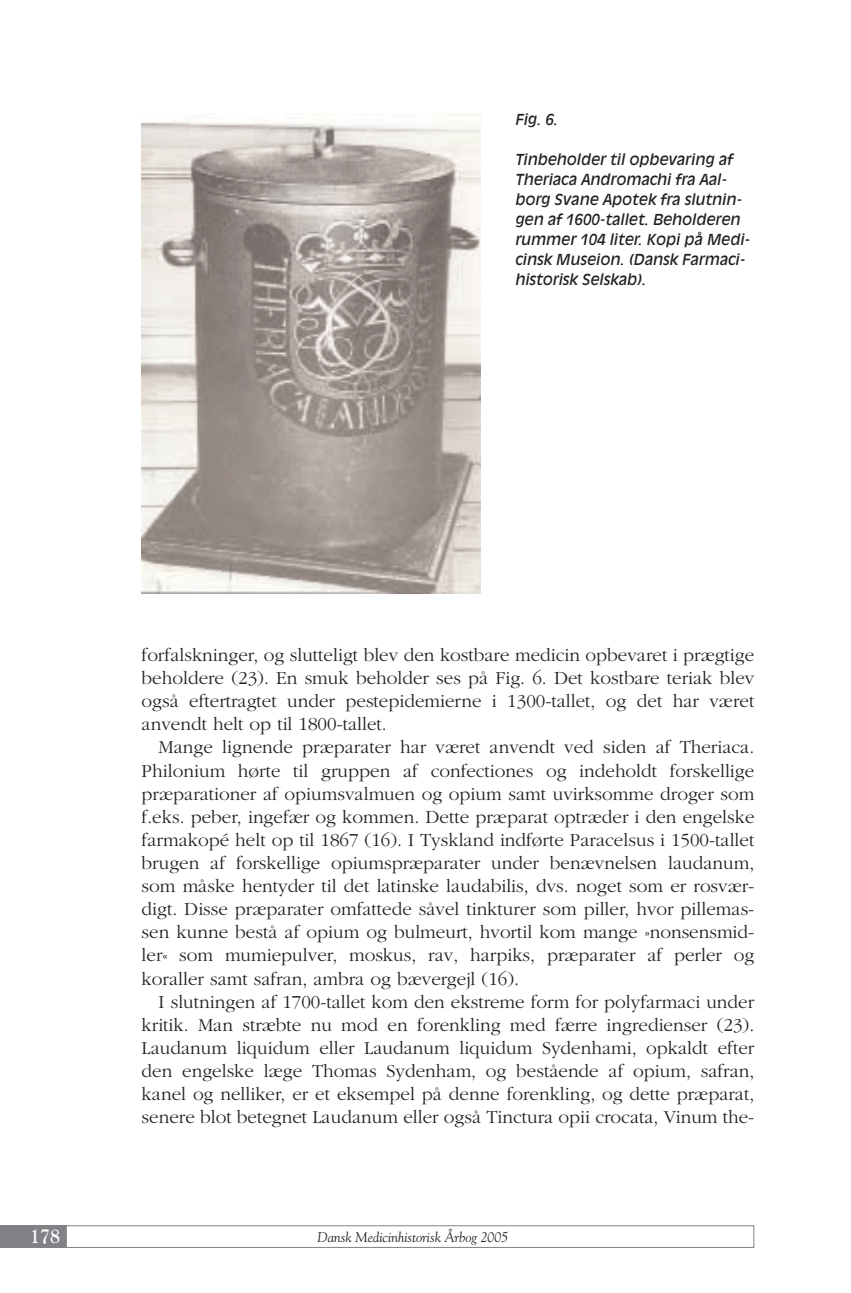
<style>
.page{position:relative;width:851px;height:1293px;background:#fff}
.page>*{position:absolute;margin:0;border:0;box-sizing:border-box;transform-origin:0 0}
.t1{font:700 20px "Goudy";color:#fff;scale:.9 1}
.t2{font:300 19px/23.2px "Garamond";color:#231f20;text-align:justify}
.t3{font:italic 15px/20px "Antique Olive";color:#231f20}
.t4{font:italic 14px "Goudy";color:#231f20}
</style>
<div class="page">
<div style="left:0;top:1225px;width:66px;height:23px;background:#808285"></div>
<div style="left:66px;top:1225px;width:688px;height:23px;border:1px solid #808285"></div>
<img style="left:142px;top:114px;width:338px;height:479px">
<p class="t3" style="left:515px;top:110px;width:44px">Fig. 6.</p>
<p class="t3" style="left:515px;top:150px;width:236px">Tinbeholder til opbevaring af<br>Theriaca Andromachi fra Aal&shy;borg Svane Apotek fra slutnin&shy;gen af 1600-tallet. Beholderen rummer 104 liter. Kopi på Medi&shy;cinsk Museion. (Dansk Farmaci&shy;historisk Selskab).</p>
<p class="t2" style="left:142px;top:645px;width:614px">forfalskninger, og slutteligt blev den kostbare medicin opbevaret i prægtige beholdere (23). En smuk beholder ses på Fig. 6. Det kostbare teriak blev også eftertragtet under pestepidemierne i 1300-tallet, og det har været anvendt helt op til 1800-tallet.</p>
<p class="t2" style="left:142px;top:737px;width:614px;text-indent:17px">Mange lignende præparater har været anvendt ved siden af Theriaca.<br>Philonium hørte til gruppen af confectiones og indeholdt forskellige præparationer af opiumsvalmuen og opium samt uvirksomme droger som f.eks. peber, ingefær og kommen. Dette præparat optræder i den engelske farmakopé helt op til 1867 (16). I Tyskland indførte Paracelsus i 1500-tallet brugen af forskellige opiumspræparater under benævnelsen laudanum, som måske hentyder til det latinske laudabilis, dvs. noget som er rosvær&shy;digt. Disse præparater omfattede såvel tinkturer som piller, hvor pillemas&shy;sen kunne bestå af opium og bulmeurt, hvortil kom mange »nonsensmid&shy;ler« som mumiepulver, moskus, rav, harpiks, præparater af perler og koraller samt safran, ambra og bævergejl (16).</p>
<p class="t2" style="left:142px;top:991px;width:614px;text-indent:17px">I slutningen af 1700-tallet kom den ekstreme form for polyfarmaci under kritik. Man stræbte nu mod en forenkling med færre ingredienser (23).<br>Laudanum liquidum eller Laudanum liquidum Sydenhami, opkaldt efter den engelske læge Thomas Sydenham, og bestående af opium, safran, kanel og nelliker, er et eksempel på denne forenkling, og dette præparat, senere blot betegnet Laudanum eller også Tinctura opii crocata, Vinum the-</p>
<p class="t1" style="left:30px;top:1228px;width:35px">178</p>
<p class="t4" style="left:317px;top:1231px;width:192px">Dansk Medicinhistorisk Årbog 2005</p>
</div>
